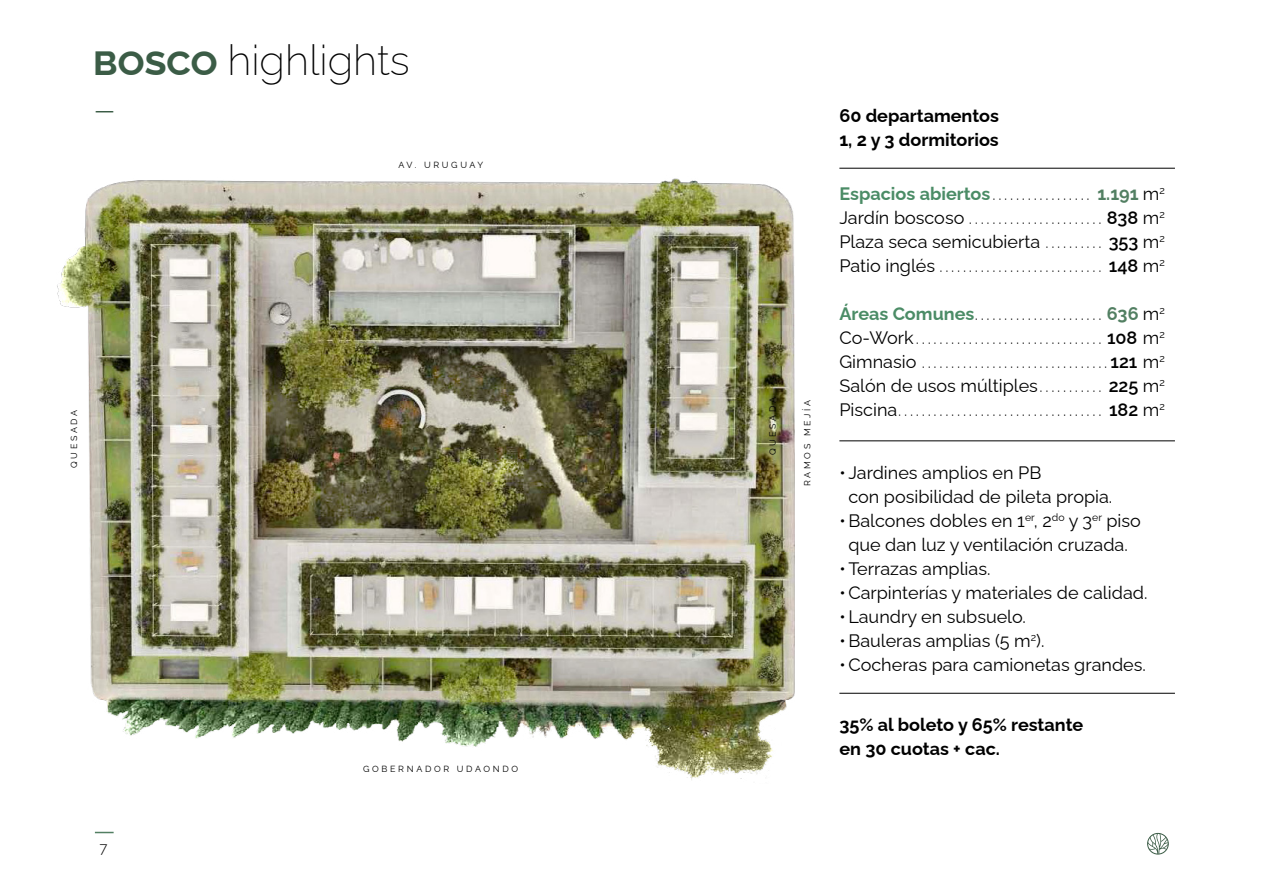
<style>
.page{position:relative;width:1263px;height:893px;background:#fff}
.page>*{position:absolute;margin:0;border:0;box-sizing:border-box;transform-origin:0 0}
.t1{font:200 45px "Raleway";color:#3b5c46}
.t2{font:200 42px "Raleway";color:#000}
.t3{font:300 18px/24px "Raleway";color:#000;text-align:justify}
.t4{font:18px/24px "Raleway";color:#000}
.t5{font:700 18px/24px "Raleway";color:#000}
.t6{font:300 15px "Raleway";color:#000}
.t7{font:8.85px "Raleway";letter-spacing:.3em;color:#000}
.s1{font-weight:700;color:#3b5c46}
.s2{font-weight:700;color:#4b8c66}
.s3{font-weight:700;color:#527f62}
.s4{font-weight:400}
.s5{font-weight:600}
</style>
<div class="page">
<svg style="left:95px;top:832px;width:19px;height:1px"></svg>
<svg style="left:1148px;top:833px;width:20px;height:21px"></svg>
<div style="left:1147px;top:833px;width:21px;height:21px;border:1px solid #3b5c46;border-radius:50%"></div>
<hr style="left:839px;top:441px;width:336px;height:1px;background:#000">
<hr style="left:839px;top:168px;width:336px;height:1px;background:#000">
<hr style="left:839px;top:693px;width:336px;height:1px;background:#000">
<img style="left:57px;top:178px;width:738px;height:602px">
<h2 class="t2" style="left:93px;top:27px;width:319px"><span class="s1">bosco</span> highlights</h2>
<h1 class="t1" style="left:93px;top:60px;width:25px">_</h1>
<p class="t7" style="left:398px;top:158px;width:86px">AV. URUGUAY</p>
<p class="t7" style="left:766px;top:455px;width:60px;rotate:-90deg">QUESADA</p>
<p class="t7" style="left:67px;top:468px;width:60px;rotate:-90deg">QUESADA</p>
<p class="t7" style="left:800px;top:486px;width:88px;rotate:-90deg">RAMOS MEJÍA</p>
<p class="t7" style="left:363px;top:762px;width:157px">GOBERNADOR UDAONDO</p>
<p class="t5" style="left:839px;top:102px;width:161px">60 departamentos<br>1, 2 y 3 dormitorios</p>
<p class="t3" style="left:839px;top:179px;width:327px"><span class="s2">Espacios abiertos</span>................. <span class="s3">1.191</span> <span class="s4">m</span><sup>2<br></sup><span class="s4">Jardín boscoso</span>....................... <span class="s5">838</span> <span class="s4">m</span><sup>2<br></sup><span class="s4">Plaza seca semicubierta</span> .......... <span class="s5">353</span> <span class="s4">m</span><sup>2<br></sup><span class="s4">Patio inglés</span>............................ <span class="s5">148</span> <span class="s4">m</span><sup>2</sup></p>
<p class="t3" style="left:839px;top:299px;width:327px"><span class="s2">Áreas Comunes</span>...................... <span class="s3">636</span> <span class="s4">m</span><sup>2<br></sup><span class="s4">Co-Work</span>................................ <span class="s5">108</span> <span class="s4">m</span><sup>2<br></sup><span class="s4">Gimnasio</span> ................................<span class="s5">121</span> <span class="s4">m</span><sup>2<br></sup><span class="s4">Salón de usos múltiples</span>........... <span class="s5">225</span> <span class="s4">m</span><sup>2<br></sup><span class="s4">Piscina</span>................................... <span class="s5">182</span> <span class="s4">m</span><sup>2</sup></p>
<p class="t4" style="left:848px;top:459px;width:265px;text-indent:-9px">• Jardines amplios en PB<br>con posibilidad de pileta propia.</p>
<p class="t4" style="left:839px;top:507px;width:303px;text-align:center">•Balcones dobles en 1<sup>er</sup>, 2<sup>do</sup> y 3<sup>er</sup> piso que dan luz y ventilación cruzada.</p>
<p class="t4" style="left:839px;top:555px;width:153px">•Terrazas amplias.</p>
<p class="t4" style="left:839px;top:579px;width:309px">•Carpinterías y materiales de calidad.</p>
<p class="t4" style="left:839px;top:603px;width:188px">•Laundry en subsuelo.</p>
<p class="t4" style="left:839px;top:627px;width:207px">•Bauleras amplias (5 m<sup>2</sup>).</p>
<p class="t4" style="left:839px;top:651px;width:308px">•Cocheras para camionetas grandes.</p>
<p class="t5" style="left:839px;top:711px;width:245px">35% al boleto y 65% restante en 30 cuotas + cac.</p>
<p class="t6" style="left:100px;top:836px;width:10px">7</p>
</div>
